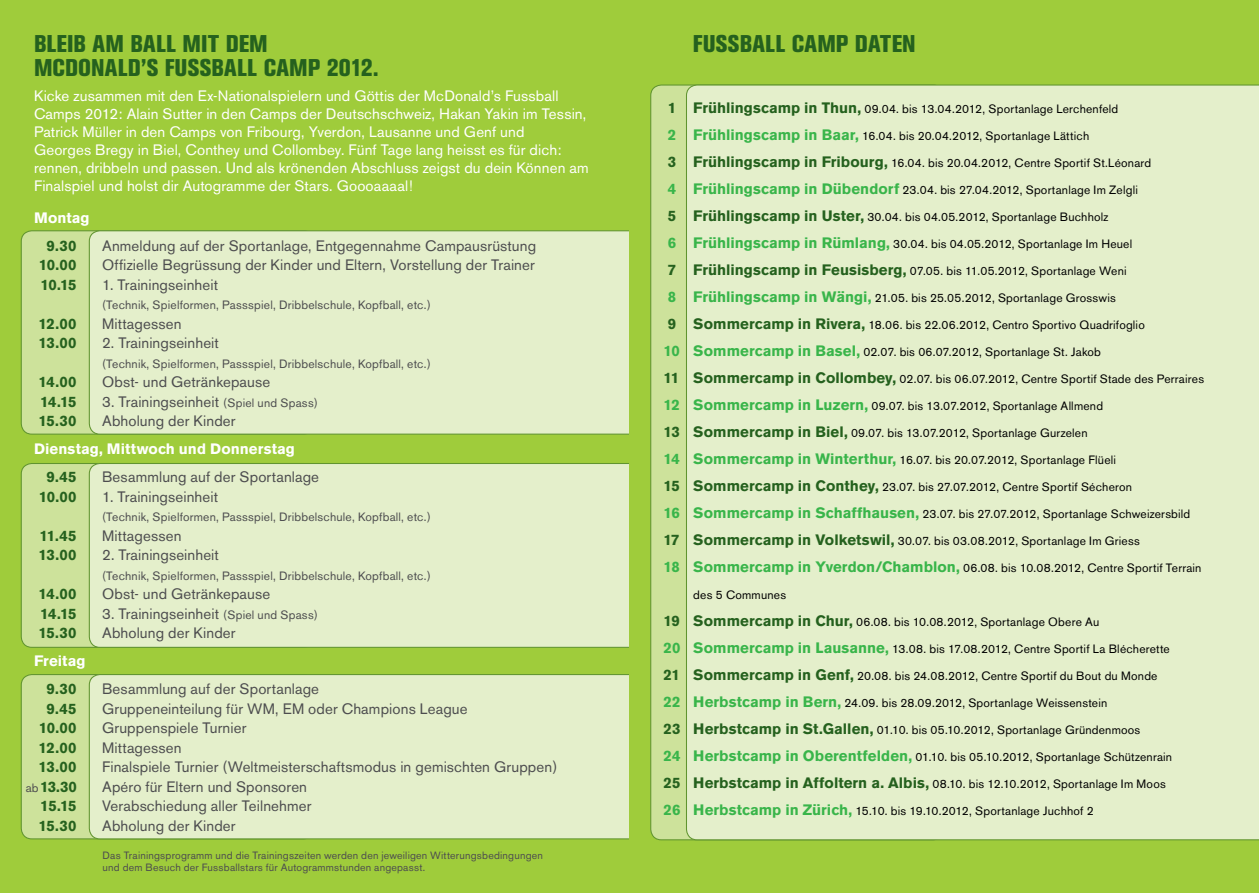
<style>
.page{position:relative;width:1259px;height:893px;background:#fff}
.page>*{position:absolute;margin:0;border:0;box-sizing:border-box;transform-origin:0 0}
.t1{font:800 condensed 24px/24px "Akzidenz Grotesk BE";letter-spacing:.005em;color:#25611e}
.t2{font:15px "Akzidenz Grotesk BE";letter-spacing:.01em;color:#4d4d4f}
.t3{font:15px/18px "Akzidenz Grotesk BE";letter-spacing:.01em;color:#fff}
.t4{font:700 15px "Akzidenz Grotesk BE";letter-spacing:-.025em;color:#25611e}
.t5{font:700 15px "Akzidenz Grotesk BE";letter-spacing:.005em;color:#fff}
.t6{font:12px "Akzidenz Grotesk BE";letter-spacing:.015em;color:#000}
.t7{font:12px "Akzidenz Grotesk BE";letter-spacing:.015em;color:#4d4d4f}
.t8{font:10.5px/12px "Akzidenz Grotesk BE";letter-spacing:.02em;color:#4d4d4f}
.s1{font-size:12px}
.s2{font-weight:400;font-size:12px;color:#4d4d4f}
.s3{font-weight:700;font-size:15px;color:#25611e}
.s4{font-weight:700;font-size:15px;color:#39b54a}
</style>
<div class="page">
<div style="left:0;top:0;width:629px;height:893px;background:#9fcc3b"></div>
<div style="left:21px;top:231px;width:293px;height:203px;background:#cde29b;border-radius:11px"></div>
<div style="left:21px;top:463px;width:293px;height:184px;background:#cde29b;border-radius:11px"></div>
<div style="left:21px;top:675px;width:293px;height:164px;background:#cde29b;border-radius:11px"></div>
<div style="left:89px;top:231px;width:555px;height:203px;background:#e4efcb;border-radius:11px"></div>
<div style="left:89px;top:230px;width:556px;height:205px;border:1px solid #60942f;border-radius:11px"></div>
<div style="left:89px;top:463px;width:555px;height:184px;background:#e4efcb;border-radius:11px"></div>
<div style="left:89px;top:463px;width:556px;height:185px;border:1px solid #60942f;border-radius:11px"></div>
<div style="left:89px;top:675px;width:555px;height:164px;background:#e4efcb;border-radius:11px"></div>
<div style="left:89px;top:674px;width:556px;height:165px;border:1px solid #60942f;border-radius:11px"></div>
<div style="left:629px;top:0;width:630px;height:893px;background:#9fcc3b"></div>
<div style="left:651px;top:85px;width:292px;height:755px;background:#cde29b;border-radius:11px"></div>
<div style="left:686px;top:85px;width:573px;height:755px;background:#e4efcb"></div>
<h1 class="t1" style="left:34px;top:32px;width:346px">BLEIB AM BALL MIT DEM<br>MCDONALD’S FUSSBALL CAMP 2012.</h1>
<p class="t3" style="left:34px;top:86px;width:556px">Kicke zusammen mit den Ex-Nationalspielern und Göttis der McDonald’s Fussball Camps 2012: Alain Sutter in den Camps der Deutschschweiz, Hakan Yakin im Tessin, Patrick Müller in den Camps von Fribourg, Yverdon, Lausanne und Genf und<br>Georges Bregy in Biel, Conthey und Collombey. Fünf Tage lang heisst es für dich: rennen, dribbeln und passen. Und als krönenden Abschluss zeigst du dein Können am Finalspiel und holst dir Autogramme der Stars. Goooaaaal!</p>
<p class="t5" style="left:34px;top:209px;width:57px">Montag</p>
<p class="t4" style="left:47px;top:237px;width:32px">9.30</p>
<p class="t2" style="left:102px;top:237px;width:435px">Anmeldung auf der Sportanlage, Entgegennahme Campausrüstung</p>
<p class="t4" style="left:39px;top:256px;width:39px">10.00</p>
<p class="t2" style="left:102px;top:256px;width:434px">Offizielle Begrüssung der Kinder und Eltern, Vorstellung der Trainer</p>
<p class="t4" style="left:40px;top:276px;width:38px">10.15</p>
<p class="t2" style="left:102px;top:276px;width:117px">1. Trainingseinheit</p>
<p class="t7" style="left:102px;top:298px;width:330px">(Technik, Spielformen, Passspiel, Dribbelschule, Kopfball, etc.)</p>
<p class="t4" style="left:38px;top:315px;width:40px">12.00</p>
<p class="t2" style="left:102px;top:315px;width:81px">Mittagessen</p>
<p class="t4" style="left:39px;top:334px;width:39px">13.00</p>
<p class="t2" style="left:102px;top:334px;width:118px">2. Trainingseinheit</p>
<p class="t7" style="left:102px;top:356px;width:330px">(Technik, Spielformen, Passspiel, Dribbelschule, Kopfball, etc.)</p>
<p class="t4" style="left:39px;top:373px;width:39px">14.00</p>
<p class="t2" style="left:102px;top:373px;width:170px">Obst- und Getränkepause</p>
<p class="t4" style="left:40px;top:393px;width:38px">14.15</p>
<p class="t2" style="left:102px;top:393px;width:217px">3. Trainingseinheit <span class="s1">(Spiel und Spass)</span></p>
<p class="t4" style="left:38px;top:412px;width:40px">15.30</p>
<p class="t2" style="left:102px;top:412px;width:135px">Abholung der Kinder</p>
<p class="t5" style="left:34px;top:440px;width:262px">Dienstag, Mittwoch und Donnerstag</p>
<p class="t4" style="left:46px;top:468px;width:32px">9.45</p>
<p class="t2" style="left:102px;top:468px;width:218px">Besammlung auf der Sportanlage</p>
<p class="t4" style="left:39px;top:488px;width:39px">10.00</p>
<p class="t2" style="left:102px;top:488px;width:117px">1. Trainingseinheit</p>
<p class="t7" style="left:102px;top:510px;width:330px">(Technik, Spielformen, Passspiel, Dribbelschule, Kopfball, etc.)</p>
<p class="t4" style="left:40px;top:527px;width:38px">11.45</p>
<p class="t2" style="left:102px;top:527px;width:81px">Mittagessen</p>
<p class="t4" style="left:39px;top:546px;width:39px">13.00</p>
<p class="t2" style="left:102px;top:546px;width:118px">2. Trainingseinheit</p>
<p class="t7" style="left:102px;top:568px;width:330px">(Technik, Spielformen, Passspiel, Dribbelschule, Kopfball, etc.)</p>
<p class="t4" style="left:39px;top:585px;width:39px">14.00</p>
<p class="t2" style="left:102px;top:585px;width:170px">Obst- und Getränkepause</p>
<p class="t4" style="left:40px;top:605px;width:38px">14.15</p>
<p class="t2" style="left:102px;top:605px;width:217px">3. Trainingseinheit <span class="s1">(Spiel und Spass)</span></p>
<p class="t4" style="left:38px;top:624px;width:40px">15.30</p>
<p class="t2" style="left:102px;top:624px;width:135px">Abholung der Kinder</p>
<p class="t5" style="left:34px;top:652px;width:53px">Freitag</p>
<p class="t4" style="left:47px;top:680px;width:31px">9.30</p>
<p class="t2" style="left:102px;top:680px;width:218px">Besammlung auf der Sportanlage</p>
<p class="t4" style="left:46px;top:700px;width:32px">9.45</p>
<p class="t2" style="left:102px;top:700px;width:367px">Gruppeneinteilung für WM, EM oder Champions League</p>
<p class="t4" style="left:39px;top:719px;width:39px">10.00</p>
<p class="t2" style="left:102px;top:719px;width:146px">Gruppenspiele Turnier</p>
<p class="t4" style="left:38px;top:739px;width:40px">12.00</p>
<p class="t2" style="left:102px;top:739px;width:81px">Mittagessen</p>
<p class="t4" style="left:39px;top:758px;width:39px">13.00</p>
<p class="t2" style="left:102px;top:758px;width:457px">Finalspiele Turnier (Weltmeisterschaftsmodus in gemischten Gruppen)</p>
<p class="t4" style="left:26px;top:778px;width:53px"><span class="s2">ab</span>13.30</p>
<p class="t2" style="left:102px;top:778px;width:206px">Apéro für Eltern und Sponsoren</p>
<p class="t4" style="left:40px;top:797px;width:38px">15.15</p>
<p class="t2" style="left:102px;top:797px;width:211px">Verabschiedung aller Teilnehmer</p>
<p class="t4" style="left:38px;top:817px;width:40px">15.30</p>
<p class="t2" style="left:102px;top:817px;width:135px">Abholung der Kinder</p>
<p class="t8" style="left:103px;top:849px;width:442px">Das Trainingsprogramm und die Trainingszeiten werden den jeweiligen Witterungsbedingungen und dem Besuch der Fussballstars für Autogrammstunden angepasst.</p>
<h1 class="t1" style="left:693px;top:32px;width:224px">FUSSBALL CAMP DATEN</h1>
<p class="t6" style="left:668px;top:101px;width:452px"><span class="s3">1 Frühlingscamp in Thun,</span> 09.04. bis 13.04.2012, Sportanlage Lerchenfeld</p>
<p class="t6" style="left:668px;top:128px;width:423px"><span class="s4">2 Frühlingscamp in Baar,</span> 16.04. bis 20.04.2012, Sportanlage Lättich</p>
<p class="t6" style="left:668px;top:155px;width:485px"><span class="s3">3 Frühlingscamp in Fribourg,</span> 16.04. bis 20.04.2012, Centre Sportif St.Léonard</p>
<p class="t6" style="left:668px;top:182px;width:471px"><span class="s4">4 Frühlingscamp in Dübendorf</span> 23.04. bis 27.04.2012, Sportanlage Im Zelgli</p>
<p class="t6" style="left:668px;top:209px;width:442px"><span class="s3">5 Frühlingscamp in Uster,</span> 30.04. bis 04.05.2012, Sportanlage Buchholz</p>
<p class="t6" style="left:668px;top:236px;width:466px"><span class="s4">6 Frühlingscamp in Rümlang,</span> 30.04. bis 04.05.2012, Sportanlage Im Heuel</p>
<p class="t6" style="left:668px;top:263px;width:460px"><span class="s3">7 Frühlingscamp in Feusisberg,</span> 07.05. bis 11.05.2012, Sportanlage Weni</p>
<p class="t6" style="left:668px;top:290px;width:449px"><span class="s4">8 Frühlingscamp in Wängi,</span> 21.05. bis 25.05.2012, Sportanlage Grosswis</p>
<p class="t6" style="left:668px;top:317px;width:478px"><span class="s3">9 Sommercamp in Rivera,</span> 18.06. bis 22.06.2012, Centro Sportivo Quadrifoglio</p>
<p class="t6" style="left:663px;top:344px;width:439px"><span class="s4">10 Sommercamp in Basel,</span> 02.07. bis 06.07.2012, Sportanlage St. Jakob</p>
<p class="t6" style="left:663px;top:371px;width:542px"><span class="s3">11 Sommercamp in Collombey,</span> 02.07. bis 06.07.2012, Centre Sportif Stade des Perraires</p>
<p class="t6" style="left:663px;top:398px;width:441px"><span class="s4">12 Sommercamp in Luzern,</span> 09.07. bis 13.07.2012, Sportanlage Allmend</p>
<p class="t6" style="left:663px;top:425px;width:426px"><span class="s3">13 Sommercamp in Biel,</span> 09.07. bis 13.07.2012, Sportanlage Gurzelen</p>
<p class="t6" style="left:663px;top:452px;width:454px"><span class="s4">14 Sommercamp in Winterthur,</span> 16.07. bis 20.07.2012, Sportanlage Flüeli</p>
<p class="t6" style="left:663px;top:479px;width:470px"><span class="s3">15 Sommercamp in Conthey,</span> 23.07. bis 27.07.2012, Centre Sportif Sécheron</p>
<p class="t6" style="left:663px;top:506px;width:528px"><span class="s4">16 Sommercamp in Schaffhausen,</span> 23.07. bis 27.07.2012, Sportanlage Schweizersbild</p>
<p class="t6" style="left:663px;top:533px;width:478px"><span class="s3">17 Sommercamp in Volketswil,</span> 30.07. bis 03.08.2012, Sportanlage Im Griess</p>
<p class="t6" style="left:663px;top:560px;width:539px"><span class="s4">18 Sommercamp in Yverdon/Chamblon,</span> 06.08. bis 10.08.2012, Centre Sportif Terrain</p>
<p class="t6" style="left:693px;top:587px;width:94px">des 5 Communes</p>
<p class="t6" style="left:663px;top:614px;width:437px"><span class="s3">19 Sommercamp in Chur,</span> 06.08. bis 10.08.2012, Sportanlage Obere Au</p>
<p class="t6" style="left:663px;top:641px;width:508px"><span class="s4">20 Sommercamp in Lausanne,</span> 13.08. bis 17.08.2012, Centre Sportif La Blécherette</p>
<p class="t6" style="left:663px;top:668px;width:495px"><span class="s3">21 Sommercamp in Genf,</span> 20.08. bis 24.08.2012, Centre Sportif du Bout du Monde</p>
<p class="t6" style="left:663px;top:695px;width:445px"><span class="s4">22 Herbstcamp in Bern,</span> 24.09. bis 28.09.2012, Sportanlage Weissenstein</p>
<p class="t6" style="left:663px;top:722px;width:478px"><span class="s3">23 Herbstcamp in St.Gallen,</span> 01.10. bis 05.10.2012, Sportanlage Gründenmoos</p>
<p class="t6" style="left:663px;top:749px;width:510px"><span class="s4">24 Herbstcamp in Oberentfelden,</span> 01.10. bis 05.10.2012, Sportanlage Schützenrain</p>
<p class="t6" style="left:663px;top:776px;width:504px"><span class="s3">25 Herbstcamp in Affoltern a. Albis,</span> 08.10. bis 12.10.2012, Sportanlage Im Moos</p>
<p class="t6" style="left:663px;top:803px;width:432px"><span class="s4">26 Herbstcamp in Zürich,</span> 15.10. bis 19.10.2012, Sportanlage Juchhof 2</p>
</div>
